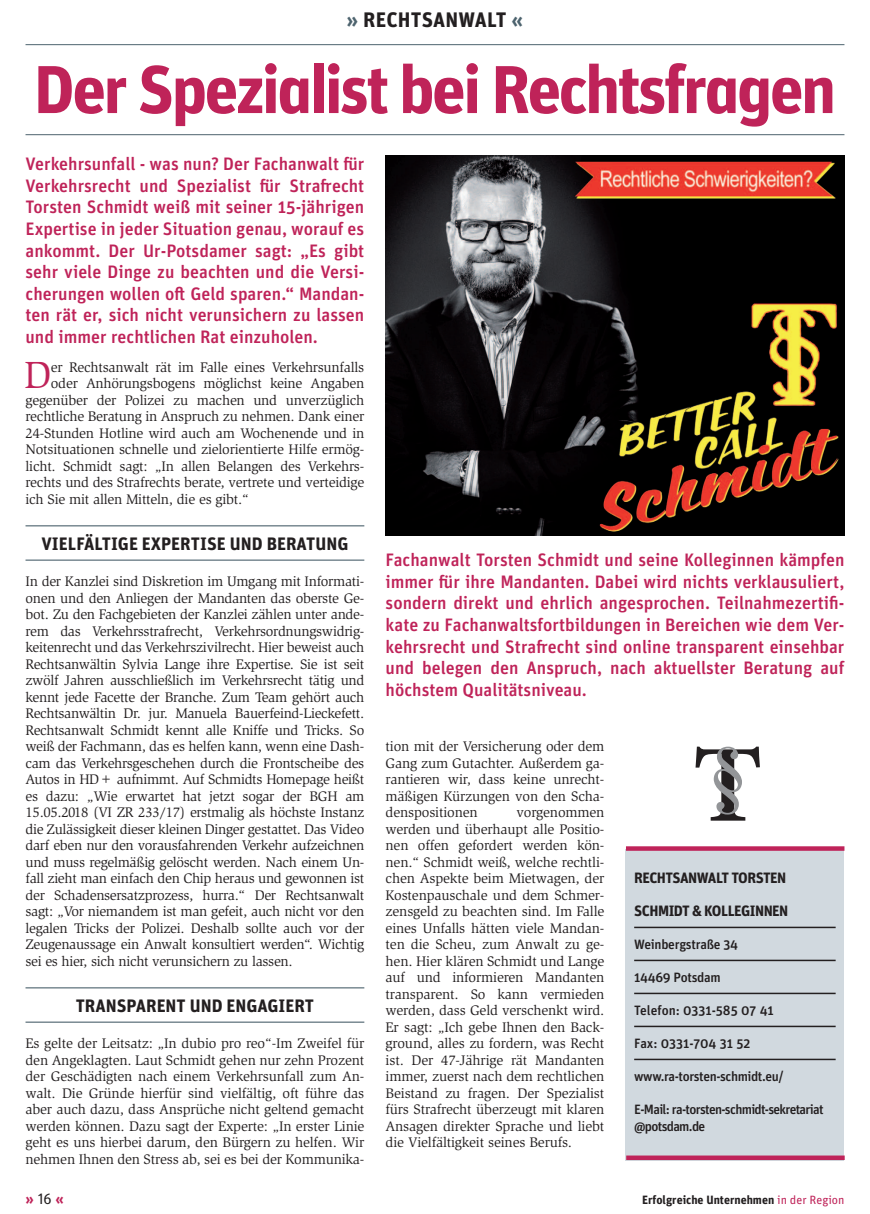
<style>
.page{position:relative;width:870px;height:1214px;background:#fff}
.page>*{position:absolute;margin:0;border:0;box-sizing:border-box;transform-origin:0 0}
.t1{font:600 109.65px "Minion Pro";color:#231f20}
.t2{font:700 67.5px "Unit OT";letter-spacing:-.04em;color:#bf2359}
.t3{font:38.85px "Slimbach Std";color:#bf2359}
.t4{font:700 21px "Unit OT";color:#231f20}
.t5{font:500 18px/21.6px "Unit OT";color:#bf2359;text-align:justify}
.t6{font:700 18px "Unit OT";color:#231f20}
.t7{font:700 15px "Unit OT";letter-spacing:-.035em;color:#231f20}
.t8{font:700 15px "Unit OT";color:#bf2359}
.t9{font:14.25px/16.5px "Slimbach Std";letter-spacing:-.015em;color:#231f20;text-align:justify}
.t10{font:500 13.5px "Unit OT";letter-spacing:-.03em;color:#231f20}
.t11{font:500 13.5px/16.5px "Unit OT";letter-spacing:-.05em;color:#231f20}
.t12{font:500 13.5px "Unit OT";color:#231f20}
.t13{font:700 12px "Unit OT";color:#231f20}
.s1{color:#4d636e}
.s2{font-weight:400;color:#231f20}
.s3{font-weight:400;color:#bf2359}
</style>
<div class="page">
<hr style="left:26px;top:44px;width:818px;height:1px;background:#4d636e">
<hr style="left:26px;top:134px;width:818px;height:1px;background:#4d636e">
<img style="left:385px;top:156px;width:459px;height:379px">
<div style="left:625px;top:849px;width:219px;height:311px;background:#d1d9df"></div>
<hr style="left:634px;top:927px;width:201px;height:1px;background:#231f20">
<hr style="left:634px;top:960px;width:201px;height:1px;background:#231f20">
<hr style="left:634px;top:993px;width:201px;height:1px;background:#231f20">
<hr style="left:634px;top:1026px;width:201px;height:1px;background:#231f20">
<hr style="left:634px;top:1059px;width:201px;height:1px;background:#231f20">
<div style="left:626px;top:846px;width:218px;height:5px;background:#bf2359"></div>
<hr style="left:26px;top:525px;width:338px;height:1px;background:#4d636e">
<hr style="left:26px;top:560px;width:338px;height:1px;background:#4d636e">
<hr style="left:26px;top:987px;width:338px;height:1px;background:#4d636e">
<hr style="left:26px;top:1022px;width:338px;height:1px;background:#4d636e">
<div style="left:626px;top:1155px;width:218px;height:5px;background:#bf2359"></div>
<h3 class="t4" style="left:346px;top:6px;width:178px"><span class="s1">»</span> RECHTSANWALT <span class="s1">«</span></h3>
<h2 class="t2" style="left:34px;top:46px;width:803px">DER SPEZIALIST BEI RECHTSFRAGEN</h2>
<p class="t5" style="left:26px;top:153px;width:340px">Verkehrsunfall - was nun? Der Fachanwalt für Verkehrsrecht und Spezialist für Strafrecht Torsten Schmidt weiß mit seiner 15-jährigen Expertise in jeder Situation genau, worauf es ankommt. Der Ur-Potsdamer sagt: „Es gibt sehr viele Dinge zu beachten und die Versi&shy;cherungen wollen oft Geld sparen.“ Mandan&shy;ten rät er, sich nicht verunsichern zu lassen und immer rechtlichen Rat einzuholen.</p>
<h3 class="t3" style="left:24px;top:353px;width:29px">D</h3>
<p class="t9" style="left:51px;top:359px;width:315px">er Rechtsanwalt rät im Falle eines Verkehrsunfalls</p>
<p class="t9" style="left:51px;top:375px;width:315px">oder Anhörungsbogens möglichst keine Angaben</p>
<p class="t9" style="left:26px;top:392px;width:340px">gegenüber der Polizei zu machen und unverzüglich</p>
<p class="t9" style="left:26px;top:408px;width:340px">rechtliche Beratung in Anspruch zu nehmen. Dank einer</p>
<p class="t9" style="left:26px;top:425px;width:340px">24-Stunden Hotline wird auch am Wochenende und in</p>
<p class="t9" style="left:26px;top:441px;width:340px">Notsituationen schnelle und zielorientierte Hilfe ermög-</p>
<p class="t9" style="left:26px;top:458px;width:340px">licht. Schmidt sagt: „In allen Belangen des Verkehrs-</p>
<p class="t9" style="left:26px;top:474px;width:340px">rechts und des Strafrechts berate, vertrete und verteidige</p>
<p class="t9" style="left:26px;top:491px;width:225px">ich Sie mit allen Mitteln, die es gibt.“</p>
<p class="t6" style="left:41px;top:532px;width:308px">VIELFÄLTIGE EXPERTISE UND BERATUNG</p>
<p class="t9" style="left:26px;top:573px;width:340px">In der Kanzlei sind Diskretion im Umgang mit Informati&shy;onen und den Anliegen der Mandanten das oberste Ge&shy;bot. Zu den Fachgebieten der Kanzlei zählen unter ande&shy;rem das Verkehrsstrafrecht, Verkehrsordnungswidrig&shy;keitenrecht und das Verkehrszivilrecht. Hier beweist auch Rechtsanwältin Sylvia Lange ihre Expertise. Sie ist seit zwölf Jahren ausschließlich im Verkehrsrecht tätig und kennt jede Facette der Branche. Zum Team gehört auch Rechtsanwältin Dr. jur. Manuela Bauerfeind-Lieckefett.<br>Rechtsanwalt Schmidt kennt alle Kniffe und Tricks. So weiß der Fachmann, das es helfen kann, wenn eine Dash&shy;cam das Verkehrsgeschehen durch die Frontscheibe des Autos in HD+ aufnimmt. Auf Schmidts Homepage heißt es dazu: „Wie erwartet hat jetzt sogar der BGH am 15.05.2018 (VI ZR 233/17) erstmalig als höchste Instanz die Zulässigkeit dieser kleinen Dinger gestattet. Das Video darf eben nur den vorausfahrenden Verkehr aufzeichnen und muss regelmäßig gelöscht werden. Nach einem Un&shy;fall zieht man einfach den Chip heraus und gewonnen ist der Schadensersatzprozess, hurra.“ Der Rechtsanwalt sagt: „Vor niemandem ist man gefeit, auch nicht vor den legalen Tricks der Polizei. Deshalb sollte auch vor der Zeugenaussage ein Anwalt konsultiert werden“. Wichtig sei es hier, sich nicht verunsichern zu lassen.</p>
<p class="t6" style="left:76px;top:994px;width:240px">TRANSPARENT UND ENGAGIERT</p>
<p class="t9" style="left:26px;top:1035px;width:340px">Es gelte der Leitsatz: „In dubio pro reo“-Im Zweifel für den Angeklagten. Laut Schmidt gehen nur zehn Prozent der Geschädigten nach einem Verkehrsunfall zum An&shy;walt. Die Gründe hierfür sind vielfältig, oft führe das aber auch dazu, dass Ansprüche nicht geltend gemacht werden können. Dazu sagt der Experte: „In erster Linie geht es uns hierbei darum, den Bürgern zu helfen. Wir nehmen Ihnen den Stress ab, sei es bei der Kommunika-</p>
<p class="t5" style="left:385px;top:549px;width:460px">Fachanwalt Torsten Schmidt und seine Kolleginnen kämpfen immer für ihre Mandanten. Dabei wird nichts verklausuliert, sondern direkt und ehrlich angesprochen. Teilnahmezertifi&shy;kate zu Fachanwaltsfortbildungen in Bereichen wie dem Ver&shy;kehrsrecht und Strafrecht sind online transparent einsehbar und belegen den Anspruch, nach aktuellster Beratung auf höchstem Qualitätsniveau.</p>
<p class="t9" style="left:385px;top:738px;width:220px">tion mit der Versicherung oder dem Gang zum Gutachter. Außerdem ga&shy;rantieren wir, dass keine unrecht&shy;mäßigen Kürzungen von den Scha&shy;denspositionen</p>
<p class="t9" style="left:385px;top:804px;width:220px;text-indent:131px">vorgenommen werden und überhaupt alle Positio&shy;nen offen gefordert werden kön&shy;nen.“ Schmidt weiß, welche rechtli&shy;chen Aspekte beim Mietwagen, der Kostenpauschale und dem Schmer&shy;zensgeld zu beachten sind. Im Falle eines Unfalls hätten viele Mandan&shy;ten die Scheu, zum Anwalt zu ge&shy;hen. Hier klären Schmidt und Lange auf und informieren Mandanten transparent. So kann vermieden werden, dass Geld verschenkt wird.<br>Er sagt: „Ich gebe Ihnen den Back&shy;ground, alles zu fordern, was Recht ist. Der 47-Jährige rät Mandanten immer, zuerst nach dem rechtlichen Beistand zu fragen. Der Spezialist fürs Strafrecht überzeugt mit klaren Ansagen direkter Sprache und liebt die Vielfältigkeit seines Berufs.</p>
<h1 class="t1" style="left:692px;top:710px;width:72px">T<sup>§</sup></h1>
<p class="t7" style="left:634px;top:868px;width:154px">RECHTSANWALT TORSTEN</p>
<p class="t7" style="left:634px;top:901px;width:156px">SCHMIDT &amp; KOLLEGINNEN</p>
<p class="t10" style="left:634px;top:936px;width:105px">Weinbergstraße 34</p>
<p class="t10" style="left:634px;top:969px;width:88px">14469 Potsdam</p>
<p class="t12" style="left:634px;top:1002px;width:141px">Telefon: 0331-585 07 41</p>
<p class="t12" style="left:634px;top:1035px;width:118px">Fax: 0331-704 31 52</p>
<p class="t10" style="left:634px;top:1068px;width:151px">www.ra-torsten-schmidt.eu/</p>
<p class="t11" style="left:634px;top:1101px;width:191px">E-Mail: ra-torsten-schmidt-sekretariat @potsdam.de</p>
<p class="t8" style="left:26px;top:1189px;width:40px">» <span class="s2">16</span> «</p>
<p class="t13" style="left:642px;top:1192px;width:204px">ERFOLGREICHE UNTERNEHMEN <span class="s3">in der Region</span></p>
</div>
